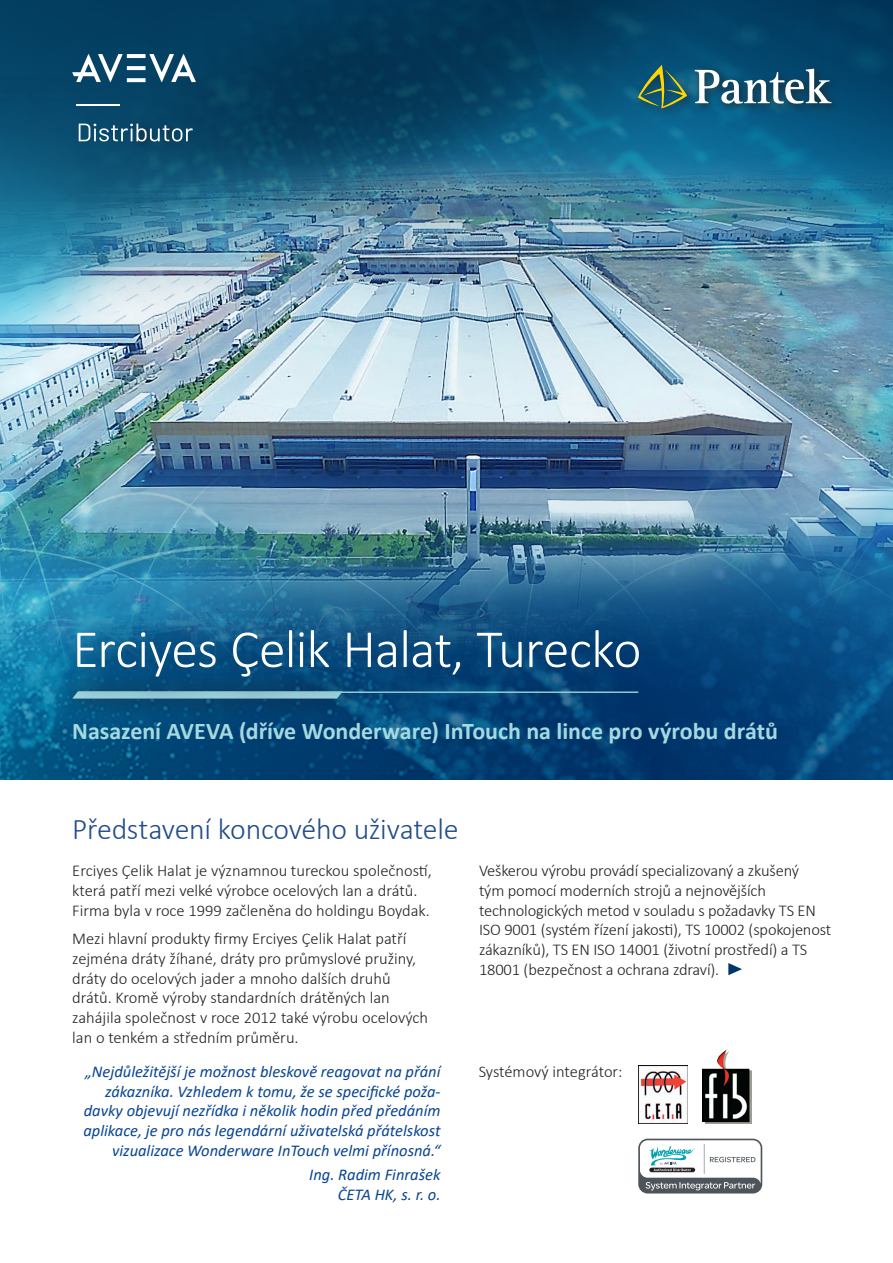
<style>
.page{position:relative;width:893px;height:1263px;background:#fff}
.page>*{position:absolute;margin:0;border:0;box-sizing:border-box;transform-origin:0 0}
._2021_titulka_nadpis{font:300 54px "Calibri";letter-spacing:-.02em;color:#fff}
._2021_nadpis_cerny{font:300 30px "Calibri";letter-spacing:-.01em;color:#224c8b}
._2021_titulka_nadpis_modry{font:700 24px "Calibri";letter-spacing:-.005em;color:#a5d9e0}
._2021_TEXT_Základní_text_sloupce{font:300 16.5px/19.8px "Calibri";letter-spacing:-.01em;color:#231f20}
._2021_POPIS_Obrázku{font:italic 16.5px/19.8px "Calibri";color:#094594;text-align:right}
</style>
<div class="page">
<img style="left:0;top:0;width:893px;height:779px">
<div style="left:41px;top:595px;width:644px;height:127px;background:#00376b;opacity:.52"></div>
<svg style="left:728px;top:963px;width:14px;height:12px"></svg>
<svg style="left:638px;top:1139px;width:124px;height:54px"></svg>
<img style="left:638px;top:1065px;width:49px;height:59px">
<img style="left:702px;top:1049px;width:49px;height:75px">
<div style="left:634px;top:61px;width:208px;height:58px;background:#231f20;opacity:.75"></div>
<svg style="left:638px;top:65px;width:49px;height:43px;background:#386b5f"></svg>
<svg style="left:695px;top:69px;width:136px;height:36px"></svg>
<svg style="left:127px;top:78px;width:19px;height:4px"></svg>
<svg style="left:127px;top:66px;width:19px;height:4px"></svg>
<svg style="left:127px;top:54px;width:19px;height:4px"></svg>
<svg style="left:72px;top:54px;width:51px;height:28px"></svg>
<svg style="left:149px;top:54px;width:47px;height:28px"></svg>
<div style="left:133px;top:120px;width:22px;height:30px;background:#231f20;opacity:.75"></div>
<div style="left:159px;top:122px;width:18px;height:28px;background:#094565"></div>
<svg style="left:79px;top:124px;width:114px;height:17px"></svg>
<hr style="left:76px;top:104px;width:44px;height:2px;background:#fff">
<p class="_2021_titulka_nadpis" style="left:72px;top:615px;width:571px">Erciyes Çelik Halat, Turecko</p>
<p class="_2021_titulka_nadpis_modry" style="left:72px;top:714px;width:707px">Nasazení AVEVA (dříve Wonderware) InTouch na lince pro výrobu drátů</p>
<p class="_2021_nadpis_cerny" style="left:72px;top:810px;width:388px">Představení koncového uživatele</p>
<p class="_2021_TEXT_Základní_text_sloupce" style="left:72px;top:860px;width:361px">Erciyes Çelik Halat je významnou tureckou společností, která patří mezi velké výrobce ocelových lan a drátů.<br>Firma byla v roce 1999 začleněna do holdingu Boydak.</p>
<p class="_2021_TEXT_Základní_text_sloupce" style="left:72px;top:928px;width:357px">Mezi hlavní produkty firmy Erciyes Çelik Halat patří zejména dráty žíhané, dráty pro průmyslové pružiny, dráty do ocelových jader a mnoho dalších druhů drátů. Kromě výroby standardních drátěných lan zahájila společnost v roce 2012 také výrobu ocelových lan o tenkém a středním průměru.</p>
<p class="_2021_TEXT_Základní_text_sloupce" style="left:479px;top:860px;width:354px">Veškerou výrobu provádí specializovaný a zkušený<br>tým pomocí moderních strojů a nejnovějších technologických metod v souladu s požadavky TS EN ISO 9001 (systém řízení jakosti), TS 10002 (spokojenost zákazníků), TS EN ISO 14001 (životní prostředí) a TS 18001 (bezpečnost a ochrana zdraví).</p>
<p class="_2021_POPIS_Obrázku" style="left:85px;top:1061px;width:357px">„Nejdůležitější je možnost bleskově reagovat na přání</p>
<p class="_2021_TEXT_Základní_text_sloupce" style="left:479px;top:1061px;width:145px">Systémový integrátor:</p>
<p class="_2021_POPIS_Obrázku" style="left:83px;top:1080px;width:359px">zákazníka. Vzhledem k tomu, že se specifické poža&shy;davky objevují nezřídka i několik hodin před předáním aplikace, je pro nás legendární uživatelská přátelskost vizualizace Wonderware InTouch velmi přínosná.“</p>
<p class="_2021_POPIS_Obrázku" style="left:309px;top:1164px;width:133px">Ing. Radim Finrašek<br>ČETA HK, s. r. o.</p>
</div>
